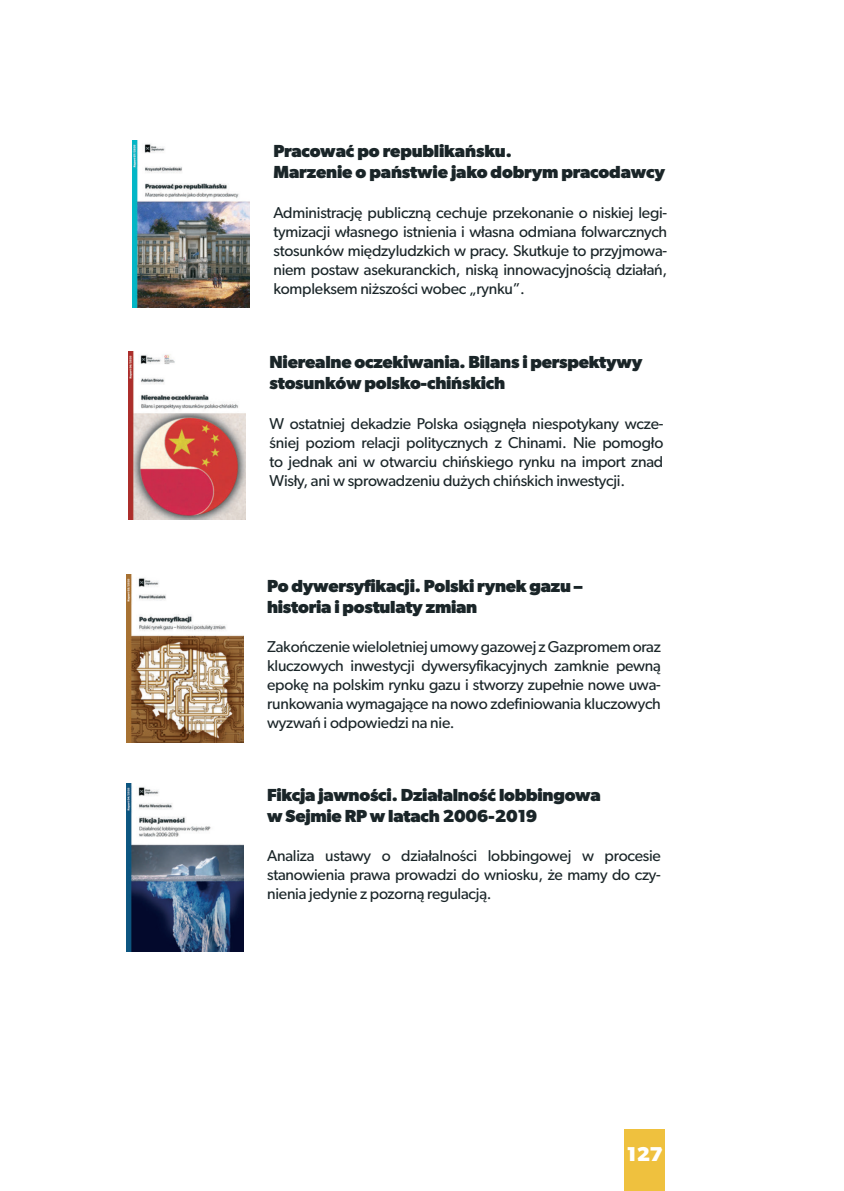
<style>
.page{position:relative;width:844px;height:1191px;background:#fff}
.page>*{position:absolute;margin:0;border:0;box-sizing:border-box;transform-origin:0 0}
.t1{font:700 20.12px "Gibson";color:#fff}
.t2{font:700 17.5px/21px "Gibson";letter-spacing:-.015em;color:#1a2528}
.t3{font:15.75px/18.9px "Gibson";letter-spacing:-.015em;color:#1a2528;text-align:justify}
</style>
<div class="page">
<div style="left:624px;top:1129px;width:41px;height:62px;background:#efc13e"></div>
<img style="left:126px;top:575px;width:117px;height:167px">
<img style="left:126px;top:784px;width:117px;height:167px">
<img style="left:128px;top:352px;width:118px;height:167px">
<img style="left:132px;top:140px;width:118px;height:168px">
<p class="t2" style="left:273px;top:141px;width:393px">Pracować po republikańsku.<br>Marzenie o państwie jako dobrym pracodawcy</p>
<p class="t3" style="left:273px;top:204px;width:395px">Administrację publiczną cechuje przekonanie o niskiej legi&shy;tymizacji własnego istnienia i własna odmiana folwarcznych stosunków międzyludzkich w pracy. Skutkuje to przyjmowa&shy;niem postaw asekuranckich, niską innowacyjnością działań, kompleksem niższości wobec „rynku”.</p>
<p class="t2" style="left:269px;top:352px;width:374px">Nierealne oczekiwania. Bilans i perspektywy stosunków polsko-chińskich</p>
<p class="t3" style="left:269px;top:415px;width:395px">W ostatniej dekadzie Polska osiągnęła niespotykany wcze&shy;śniej poziom relacji politycznych z Chinami. Nie pomogło to jednak ani w otwarciu chińskiego rynku na import znad Wisły, ani w sprowadzeniu dużych chińskich inwestycji.</p>
<p class="t2" style="left:267px;top:576px;width:317px">Po dywersyfikacji. Polski rynek gazu – historia i postulaty zmian</p>
<p class="t3" style="left:267px;top:638px;width:395px">Zakończenie wieloletniej umowy gazowej z Gazpromem oraz kluczowych inwestycji dywersyfikacyjnych zamknie pewną epokę na polskim rynku gazu i stworzy zupełnie nowe uwa&shy;runkowania wymagające na nowo zdefiniowania kluczowych wyzwań i odpowiedzi na nie.</p>
<p class="t2" style="left:267px;top:784px;width:335px">Fikcja jawności. Działalność lobbingowa w Sejmie RP w latach 2006-2019</p>
<p class="t3" style="left:267px;top:847px;width:395px">Analiza ustawy o działalności lobbingowej w procesie stanowienia prawa prowadzi do wniosku, że mamy do czy&shy;nienia jedynie z pozorną regulacją.</p>
<p class="t1" style="left:626px;top:1141px;width:38px">127</p>
</div>
